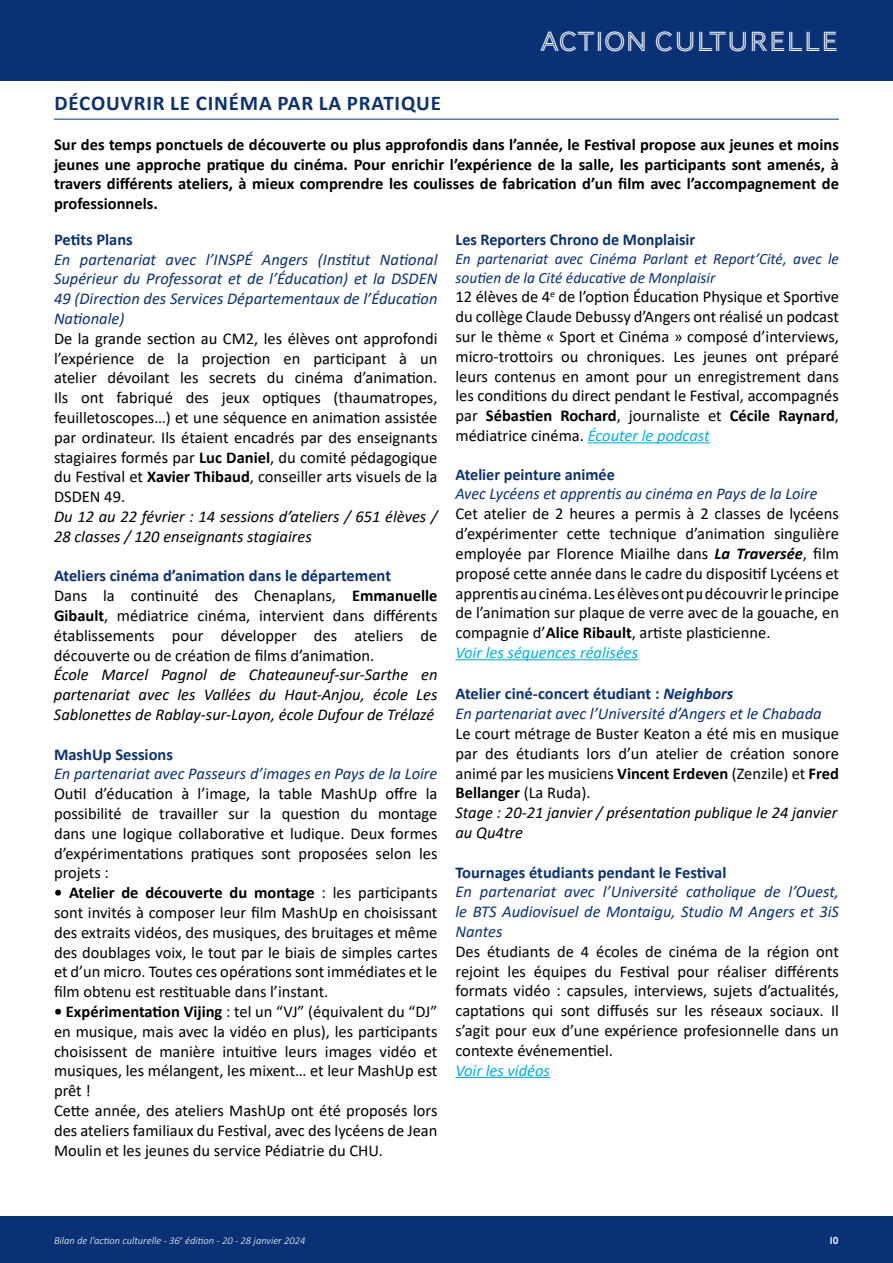
<style>
.page{position:relative;width:893px;height:1263px;background:#fff}
.page>*{position:absolute;margin:0;border:0;box-sizing:border-box;transform-origin:0 0}
.t1{font:28.5px "AW Conqueror Inline";color:#fff}
.t2{font:700 21px "Calibri";letter-spacing:.04em;color:#0a3176}
.t3{font:16.5px/19.8px "Calibri";color:#000;text-align:justify}
.t4{font:italic 16.5px/19.8px "Calibri";color:#0a3176;text-align:justify}
.t5{font:700 16.5px/19.8px "Calibri";color:#000;text-align:justify}
.t6{font:italic 16.5px/19.8px "Calibri";color:#000}
.t7{font:700 16.5px "Calibri";color:#0a3176}
.t8{font:italic 16.5px "Calibri";color:#00b0e9}
.t9{font:italic 15.75px/18.9px "Calibri";color:#0a3176}
.t10{font:italic 300 10.5px "Calibri";color:#fff}
.t11{font:10.5px "AW Conqueror Carved One";color:#fff;scale:.95 1}
.s1{font-weight:700}
.s2{font-weight:700;color:#0a3176}
.s3{font-style:italic;color:#00b0e9}
.s4{font-weight:700;font-style:italic}
.s5{font-weight:700;font-style:normal}
.s6{font-style:italic}
</style>
<div class="page">
<div style="left:0;top:0;width:893px;height:81px;background:#0a3176"></div>
<div style="left:0;top:1216px;width:893px;height:47px;background:#0a3176"></div>
<hr style="left:54px;top:119px;width:785px;height:1px;background:#0a3176">
<hr style="left:455px;top:659px;width:183px;height:1px;background:#00b0e9">
<hr style="left:455px;top:1077px;width:95px;height:1px;background:#00b0e9">
<h1 class="t1" style="left:540px;top:28px;width:300px">ACTION CULTURELLE</h1>
<p class="t2" style="left:54px;top:88px;width:39px">DÉCOU</p>
<p class="t2" style="left:121px;top:88px;width:24px">VRIR</p>
<p class="t2" style="left:170px;top:88px;width:259px">LE CIN ÉMA PAR LA PRATIQUE</p>
<p class="t5" style="left:54px;top:134px;width:786px">Sur des temps ponctuels de découverte ou plus approfondis dans l’année, le Festival propose aux jeunes et moins jeunes une approche pratique du cinéma. Pour enrichir l’expérience de la salle, les participants sont amenés, à travers différents ateliers, à mieux comprendre les coulisses de fabrication d’un film avec l’accompagnement de professionnels.</p>
<p class="t7" style="left:54px;top:228px;width:80px">Petits Plans</p>
<p class="t4" style="left:54px;top:248px;width:385px">En partenariat avec l’INSPÉ Angers (Institut National Supérieur du Professorat et de l’Éducation) et la DSDEN 49 (Direction des Services Départementaux de l’Éducation Nationale)</p>
<p class="t3" style="left:54px;top:328px;width:385px">De la grande section au CM2, les élèves ont approfondi l’expérience de la projection en participant à un atelier dévoilant les secrets du cinéma d’animation.<br>Ils ont fabriqué des jeux optiques (thaumatropes, feuilletoscopes…) et une séquence en animation assistée par ordinateur. Ils étaient encadrés par des enseignants stagiaires formés par <span class="s1">Luc Daniel</span>, du comité pédagogique du Festival et <span class="s1">Xavier Thibaud</span>, conseiller arts visuels de la DSDEN 49.</p>
<p class="t6" style="left:54px;top:506px;width:385px">Du 12 au 22 février : 14 sessions d’ateliers / 651 élèves /<br>28 classes / 120 enseignants stagiaires</p>
<p class="t3" style="left:54px;top:566px;width:385px;text-align:left"><span class="s2">Ateliers cinéma d’animation dans le département<br></span>Dans la continuité des Chenaplans, <span class="s1">Emmanuelle Gibault</span>, médiatrice cinéma, intervient dans différents établissements pour développer des ateliers de découverte ou de création de films d’animation.</p>
<p class="t6" style="left:54px;top:664px;width:385px;text-align:justify">École Marcel Pagnol de Chateauneuf-sur-Sarthe en partenariat avec les Vallées du Haut-Anjou, école Les Sablonettes de Rablay-sur-Layon, école Dufour de Trélazé</p>
<p class="t7" style="left:54px;top:742px;width:121px">MashUp Sessions</p>
<p class="t4" style="left:54px;top:763px;width:385px">En partenariat avec Passeurs d’images en Pays de la Loire</p>
<p class="t3" style="left:54px;top:783px;width:385px">Outil d’éducation à l’image, la table MashUp offre la possibilité de travailler sur la question du montage dans une logique collaborative et ludique. Deux formes d’expérimentations pratiques sont proposées selon les projets :</p>
<p class="t3" style="left:54px;top:882px;width:385px"><span class="s1">• Atelier de découverte du montage</span> : les participants sont invités à composer leur film MashUp en choisissant des extraits vidéos, des musiques, des bruitages et même des doublages voix, le tout par le biais de simples cartes et d’un micro. Toutes ces opérations sont immédiates et le film obtenu est restituable dans l’instant.</p>
<p class="t3" style="left:54px;top:1001px;width:385px;text-align:left"><span class="s1">• Expérimentation Vijing</span> : tel un “VJ” (équivalent du “DJ” en musique, mais avec la vidéo en plus), les participants choisissent de manière intuitive leurs images vidéo et musiques, les mélangent, les mixent… et leur MashUp est prêt !<br>Cette année, des ateliers MashUp ont été proposés lors des ateliers familiaux du Festival, avec des lycéens de Jean Moulin et les jeunes du service Pédiatrie du CHU.</p>
<p class="t7" style="left:455px;top:228px;width:241px">Les Reporters Chrono de Monplaisir</p>
<p class="t9" style="left:455px;top:248px;width:385px">En partenariat avec Cinéma Parlant et Report’Cité, avec le soutien de la Cité éducative de Monplaisir</p>
<p class="t3" style="left:455px;top:287px;width:385px">12 élèves de 4<sup>e</sup> de l’option Éducation Physique et Sportive du collège Claude Debussy d’Angers ont réalisé un podcast sur le thème « Sport et Cinéma » composé d’interviews, micro-trottoirs ou chroniques. Les jeunes ont préparé leurs contenus en amont pour un enregistrement dans les conditions du direct pendant le Festival, accompagnés par <span class="s1">Sébastien Rochard</span>, journaliste et <span class="s1">Cécile Raynard</span>, médiatrice cinéma. <span class="s3">Écouter le podcast</span></p>
<p class="t7" style="left:455px;top:462px;width:161px">Atelier peinture animée</p>
<p class="t4" style="left:455px;top:483px;width:364px">Avec Lycéens et apprentis au cinéma en Pays de la Loire</p>
<p class="t3" style="left:455px;top:503px;width:385px;text-align:left">Cet atelier de 2 heures a permis à 2 classes de lycéens d’expérimenter cette technique d’animation singulière employée par Florence Miailhe dans <span class="s4">La Traversée</span>, film proposé cette année dans le cadre du dispositif Lycéens et apprentisaucinéma. Lesélèvesontpudécouvrirleprincipe de l’animation sur plaque de verre avec de la gouache, en compagnie d’<span class="s1">Alice Ribault</span>, artiste plasticienne.<br><span class="s3">Voir les séquences réalisées</span></p>
<p class="t4" style="left:455px;top:683px;width:368px"><span class="s5">Atelier ciné-concert étudiant :</span> <span class="s1">Neighbors<br></span>En partenariat avec l’Université d’Angers et le Chabada</p>
<p class="t3" style="left:455px;top:723px;width:385px;text-align:left">Le court métrage de Buster Keaton a été mis en musique par des étudiants lors d’un atelier de création sonore animé par les musiciens <span class="s1">Vincent Erdeven</span> (Zenzile) et <span class="s1">Fred Bellanger</span> (La Ruda).<br><span class="s6">Stage : 20-21 janvier / présentation publique le 24 janvier au Qu4tre</span></p>
<p class="t7" style="left:455px;top:860px;width:272px">Tournages étudiants pendant le Festival</p>
<p class="t4" style="left:455px;top:881px;width:385px">En partenariat avec l’Université catholique de l’Ouest, le BTS Audiovisuel de Montaigu, Studio M Angers et 3iS Nantes</p>
<p class="t3" style="left:455px;top:941px;width:385px">Des étudiants de 4 écoles de cinéma de la région ont rejoint les équipes du Festival pour réaliser différents formats vidéo : capsules, interviews, sujets d’actualités, captations qui sont diffusés sur les réseaux sociaux. Il s’agit pour eux d’une expérience profesionnelle dans un contexte événementiel.</p>
<p class="t8" style="left:455px;top:1058px;width:96px">Voir les vidéos</p>
<p class="t10" style="left:54px;top:1233px;width:253px">Bilan de l’action culturelle - 36<sup>e</sup> édition - 20 - 28 janvier 2024</p>
<p class="t11" style="left:829px;top:1235px;width:11px">10</p>
</div>
